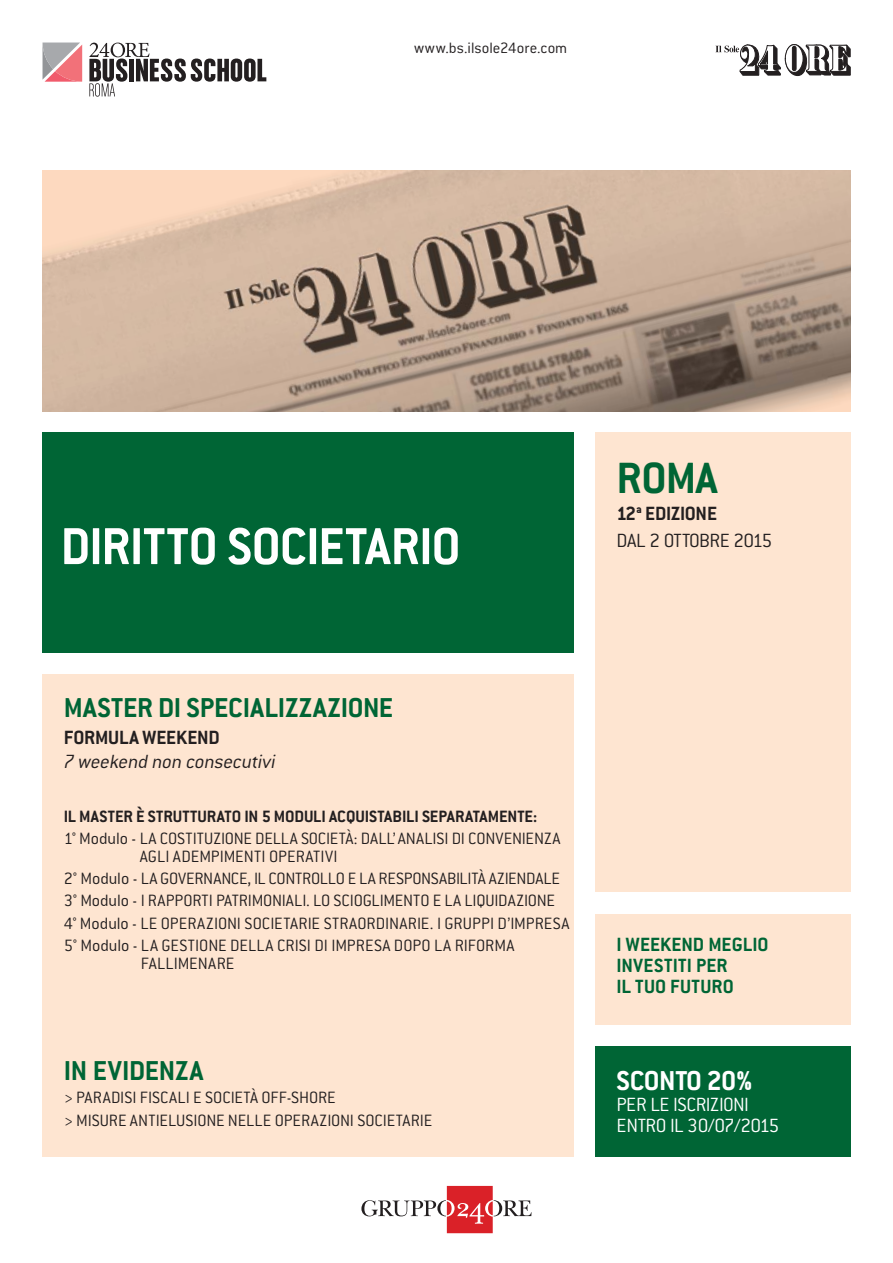
<style>
.page{position:relative;width:893px;height:1263px;background:#fff}
.page>*{position:absolute;margin:0;border:0;box-sizing:border-box;transform-origin:0 0}
.t1{font:700 57px "Conduit ITC";letter-spacing:-.015em;color:#fff}
.t2{font:700 48px "Conduit ITC";color:#006535}
.t3{font:700 30px "Conduit ITC";color:#006535}
.t4{font:700 30px "Conduit ITC";letter-spacing:-.015em;color:#fff}
.t5{font:700 21px/21px "Conduit ITC";letter-spacing:.01em;color:#006535}
.t6{font:300 21px/21px "Conduit ITC";letter-spacing:-.025em;color:#fff}
.t7{font:300 21px/27px "Conduit ITC";letter-spacing:-.04em;color:#231f20}
.t8{font:italic 300 21px "Conduit ITC";letter-spacing:-.01em;color:#231f20}
.t9{font:700 21px "Conduit ITC";letter-spacing:-.01em;color:#231f20}
.t10{font:300 18px/22.2px "Conduit ITC";color:#231f20}
.t11{font:700 18px "Conduit ITC";color:#231f20}
.t12{font:300 16.5px "Conduit ITC";color:#231f20}
.s1{font-weight:700}
</style>
<div class="page">
<div style="left:43px;top:433px;width:531px;height:220px;background:#006535"></div>
<div style="left:43px;top:674px;width:531px;height:483px;background:#fee5d1"></div>
<div style="left:595px;top:433px;width:255px;height:459px;background:#fee5d1"></div>
<svg style="left:361px;top:1186px;width:170px;height:47px"></svg>
<div style="left:595px;top:1046px;width:255px;height:111px;background:#006535"></div>
<img style="left:43px;top:170px;width:262px;height:241px">
<img style="left:305px;top:170px;width:218px;height:241px">
<img style="left:523px;top:170px;width:217px;height:241px">
<img style="left:740px;top:170px;width:110px;height:241px">
<img style="left:178px;top:367px;width:190px;height:44px">
<div style="left:595px;top:914px;width:255px;height:110px;background:#fee5d1"></div>
<svg style="left:715px;top:44px;width:136px;height:32px"></svg>
<svg style="left:43px;top:43px;width:39px;height:39px"></svg>
<svg style="left:89px;top:43px;width:177px;height:54px"></svg>
<p class="t12" style="left:414px;top:41px;width:155px">www.bs.ilsole24ore.com</p>
<h1 class="t1" style="left:61px;top:523px;width:401px">DIRITTO SOCIETARIO</h1>
<h2 class="t2" style="left:617px;top:458px;width:102px">ROMA</h2>
<p class="t7" style="left:617px;top:501px;width:157px"><span class="s1">12</span><sup>a</sup> <span class="s1">EDIZIONE<br></span>DAL 2 OTTOBRE 2015</p>
<h3 class="t3" style="left:64px;top:696px;width:331px">MASTER DI SPECIALIZZAZIONE</h3>
<p class="t9" style="left:64px;top:729px;width:157px">FORMULA WEEKEND</p>
<p class="t8" style="left:64px;top:752px;width:214px">7 weekend non consecutivi</p>
<p class="t11" style="left:64px;top:809px;width:475px">IL MASTER È STRUTTURATO IN 5 MODULI ACQUISTABILI SEPARATAMENTE:</p>
<p class="t10" style="left:140px;top:831px;width:422px;line-height:18px;text-indent:-76px">1° Modulo - LA COSTITUZIONE DELLA SOCIETÀ: DALL’ANALISI DI CONVENIENZA<br>AGLI ADEMPIMENTI OPERATIVI</p>
<p class="t10" style="left:64px;top:869px;width:507px">2° Modulo - LA GOVERNANCE, IL CONTROLLO E LA RESPONSABILITÀ AZIENDALE 3° Modulo - I RAPPORTI PATRIMONIALI. LO SCIOGLIMENTO E LA LIQUIDAZIONE 4° Modulo - LE OPERAZIONI SOCIETARIE STRAORDINARIE. I GRUPPI D’IMPRESA 5° Modulo - LA GESTIONE DELLA CRISI DI IMPRESA DOPO LA RIFORMA</p>
<p class="t10" style="left:141px;top:953px;width:95px">FALLIMENARE</p>
<h3 class="t3" style="left:64px;top:1058px;width:141px">IN EVIDENZA</h3>
<p class="t10" style="left:64px;top:1087px;width:370px;line-height:23.1px">&gt; PARADISI FISCALI E SOCIETÀ OFF-SHORE<br>&gt; MISURE ANTIELUSIONE NELLE OPERAZIONI SOCIETARIE</p>
<p class="t5" style="left:617px;top:936px;width:154px">I WEEKEND MEGLIO<br>INVESTITI PER<br>IL TUO FUTURO</p>
<h3 class="t4" style="left:617px;top:1068px;width:137px">SCONTO 20%</h3>
<p class="t6" style="left:617px;top:1096px;width:164px">PER LE ISCRIZIONI<br>ENTRO IL 30/07/2015</p>
</div>
